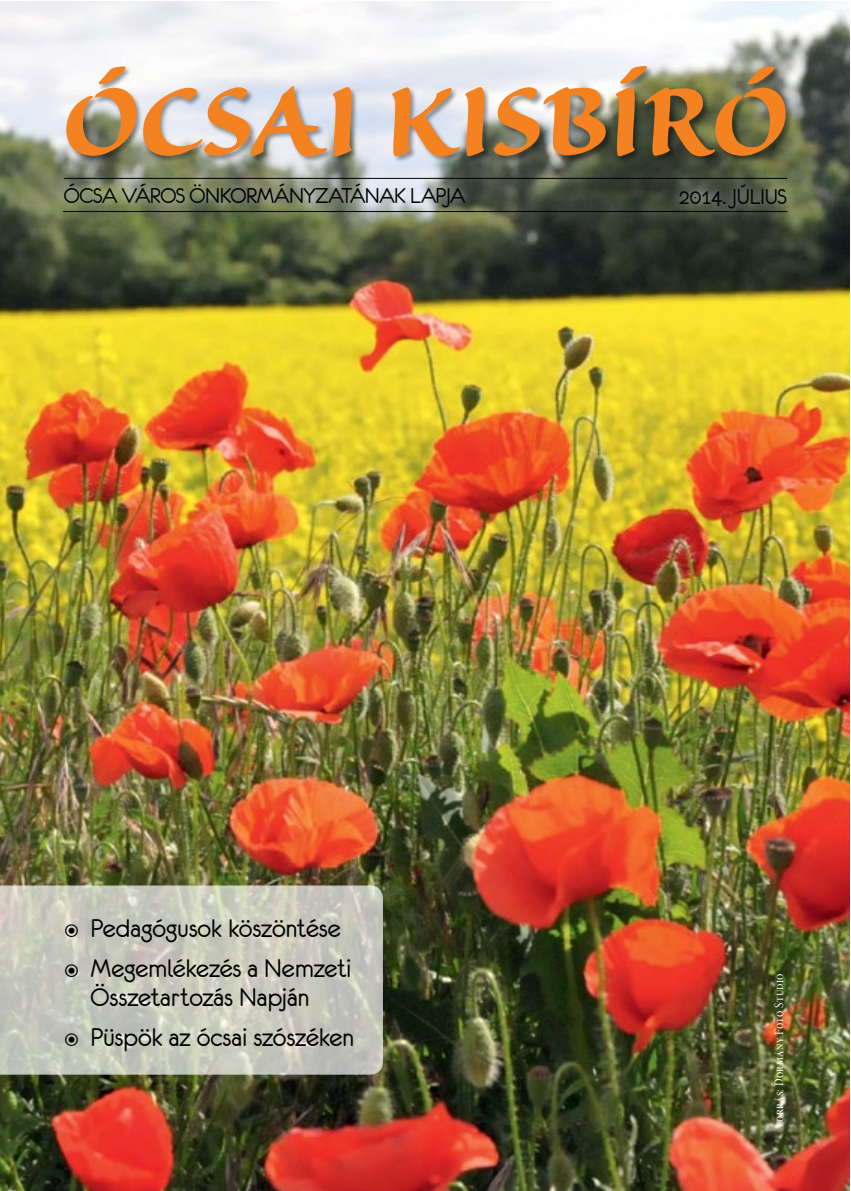
<style>
.page{position:relative;width:851px;height:1191px;background:#fff}
.page>*{position:absolute;margin:0;border:0;box-sizing:border-box;transform-origin:0 0}
.t1{font:700 126px "Sanvito Pro";letter-spacing:-.02em;color:#f58220}
.t2{font:28.5px/40px "Eurofurenceregular";letter-spacing:-.005em;color:#000}
.t3{font:24px "Eurofurenceregular";letter-spacing:-.025em;color:#000}
.t4{font:24px "Eurofurenceregular";color:#000}
.t5{font:13.5px "Minion Pro Cn Disp";letter-spacing:.02em;color:#fff}
</style>
<div class="page">
<img style="left:0;top:1px;width:849px;height:1190px">
<div style="left:66px;top:66px;width:726px;height:97px;background:#000;opacity:.4"></div>
<div style="left:55px;top:168px;width:741px;height:22px;background:#fff;opacity:.75"></div>
<hr style="left:64px;top:178px;width:723px;height:1px;background:#000">
<div style="left:54px;top:201px;width:743px;height:22px;background:#fff;opacity:.75"></div>
<hr style="left:63px;top:211px;width:724px;height:1px;background:#000">
<div style="left:53px;top:173px;width:422px;height:45px;background:#fff;opacity:.75"></div>
<div style="left:669px;top:174px;width:128px;height:45px;background:#fff;opacity:.75"></div>
<svg style="left:0;top:885px;width:383px;height:189px;fill:#c7c8bc"></svg>
<svg style="left:65px;top:924px;width:13px;height:13px"></svg>
<svg style="left:65px;top:964px;width:13px;height:13px"></svg>
<svg style="left:65px;top:1033px;width:13px;height:13px"></svg>
<h1 class="t1" style="left:62px;top:49px;width:728px">ÓCSAI KISBÍRÓ</h1>
<p class="t3" style="left:64px;top:184px;width:403px">Ócsa Város Önkormányzatának lapja</p>
<p class="t4" style="left:678px;top:184px;width:110px">2014. július</p>
<p class="t2" style="left:91px;top:908px;width:262px">pedagógusok köszöntése megemlékezés a nemzeti</p>
<p class="t2" style="left:91px;top:977px;width:265px">Összetartozás napján püspök az ócsai szószéken</p>
<p class="t5" style="left:770px;top:1127px;width:155px;rotate:-90deg">forrás: Dormány Foto Studio</p>
</div>
